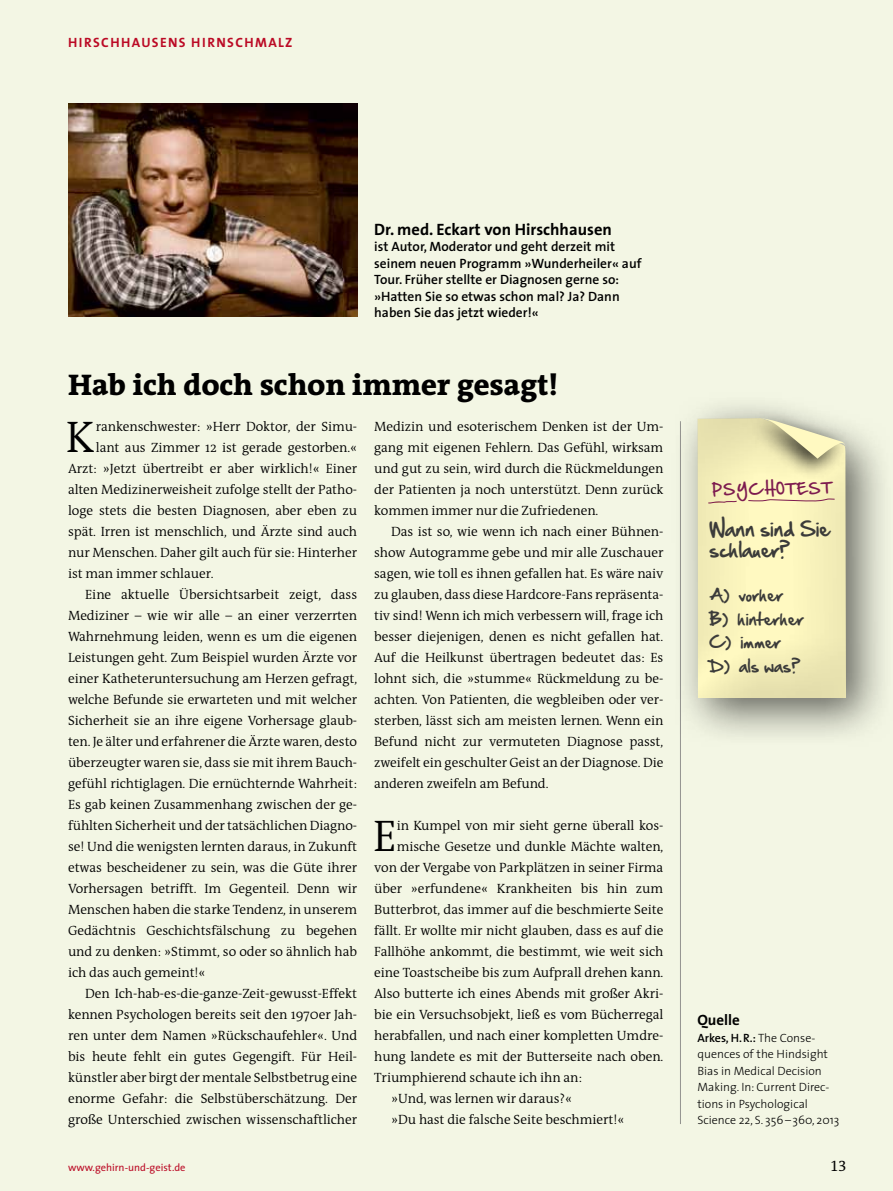
<style>
.page{position:relative;width:893px;height:1191px;background:#f3f6e4}
.page>*{position:absolute;margin:0;border:0;box-sizing:border-box;transform-origin:0 0}
.t1{font:300 44.55px "The Antiqua B4";color:#000}
.t2{font:800 30px "The Antiqua B8";color:#000}
.t3{font:18px/21px "Hand Of Sean";letter-spacing:-.01em;color:#3b3b3a}
.t4{font:700 16.5px "The Sans";color:#000}
.t5{font:15px/23.4px "Hand Of Sean";color:#3b3b3a}
.t6{font:700 15px "The Sans";color:#000}
.t7{font:15px "The Antiqua B5 c Caps";color:#000}
.t8{font:300 13.5px/21px "The Antiqua B4";letter-spacing:-.005em;color:#000;text-align:justify}
.t9{font:600 13.5px/16.5px "The Sans";color:#000}
.t10{font:700 13.5px "The Sans";letter-spacing:.12em;color:#bb0a25}
.t11{font:13.35px "Hand Of Sean";color:#7d1b4f}
.t12{font:300 12px/16.5px "The Sans";color:#000}
.t13{font:10.5px "The Sans";color:#bb0a25}
.s1{font-weight:600}
</style>
<div class="page">
<div style="left:675px;top:419px;width:12px;height:706px;background:#000;opacity:.75"></div>
<img style="left:68px;top:104px;width:289px;height:213px">
<div style="left:671px;top:392px;width:222px;height:356px;background:#000;opacity:.6"></div>
<svg style="left:679px;top:414px;width:183px;height:287px"></svg>
<div style="left:742px;top:408px;width:113px;height:74px;background:#000;opacity:.9"></div>
<svg style="left:697px;top:417px;width:155px;height:281px;background:#eee8b6"></svg>
<p class="t10" style="left:68px;top:34px;width:226px">Hirschhausens Hirnschmalz</p>
<p class="t4" style="left:374px;top:219px;width:239px">Dr. med. Eckart von Hirschhausen</p>
<p class="t9" style="left:374px;top:238px;width:269px">ist Autor, Moderator und geht derzeit mit seinem neuen Programm »Wunderheiler« auf Tour. Früher stellte er Diagnosen gerne so: »Hatten Sie so etwas schon mal? Ja? Dann haben Sie das jetzt wieder!«</p>
<h2 class="t2" style="left:68px;top:368px;width:491px">Hab ich doch schon immer gesagt!</h2>
<h1 class="t1" style="left:66px;top:414px;width:31px">K</h1>
<p class="t8" style="left:96px;top:416px;width:263px">rankenschwester: »Herr Doktor, der Simu-</p>
<p class="t8" style="left:96px;top:437px;width:263px">lant aus Zimmer 12 ist gerade gestorben.«</p>
<p class="t8" style="left:68px;top:458px;width:291px">Arzt: »Jetzt übertreibt er aber wirklich!« Einer</p>
<p class="t8" style="left:68px;top:479px;width:291px">alten Medizinerweisheit zufolge stellt der Patho-</p>
<p class="t8" style="left:68px;top:500px;width:291px">loge stets die besten Diagnosen, aber eben zu</p>
<p class="t8" style="left:68px;top:521px;width:291px">spät. Irren ist menschlich, und Ärzte sind auch</p>
<p class="t8" style="left:68px;top:542px;width:291px">nur Menschen. Daher gilt auch für sie: Hinterher</p>
<p class="t8" style="left:68px;top:563px;width:147px">ist man immer schlauer.</p>
<p class="t8" style="left:85px;top:584px;width:274px">Eine aktuelle Übersichtsarbeit zeigt, dass</p>
<p class="t8" style="left:68px;top:605px;width:291px">Mediziner – wie wir alle – an einer verzerrten</p>
<p class="t8" style="left:68px;top:626px;width:291px">Wahrnehmung leiden, wenn es um die eigenen</p>
<p class="t8" style="left:68px;top:647px;width:291px">Leistungen geht. Zum Beispiel wurden Ärzte vor</p>
<p class="t8" style="left:68px;top:668px;width:291px">einer Katheteruntersuchung am Herzen gefragt,</p>
<p class="t8" style="left:68px;top:689px;width:291px">welche Befunde sie erwarteten und mit welcher</p>
<p class="t8" style="left:68px;top:710px;width:291px">Sicherheit sie an ihre eigene Vorhersage glaub-</p>
<p class="t8" style="left:68px;top:731px;width:291px">ten. Je älter und erfahrener die Ärzte waren, desto</p>
<p class="t8" style="left:68px;top:752px;width:291px">überzeugter waren sie, dass sie mit ihrem Bauch-</p>
<p class="t8" style="left:68px;top:773px;width:291px">gefühl richtiglagen. Die ernüchternde Wahrheit:</p>
<p class="t8" style="left:68px;top:794px;width:291px">Es gab keinen Zusammenhang zwischen der ge-</p>
<p class="t8" style="left:68px;top:815px;width:291px">fühlten Sicherheit und der tatsächlichen Diagno-</p>
<p class="t8" style="left:68px;top:836px;width:291px">se! Und die wenigsten lernten daraus, in Zukunft</p>
<p class="t8" style="left:68px;top:857px;width:291px">etwas bescheidener zu sein, was die Güte ihrer</p>
<p class="t8" style="left:68px;top:878px;width:291px">Vorhersagen betrifft. Im Gegenteil. Denn wir</p>
<p class="t8" style="left:68px;top:899px;width:291px">Menschen haben die starke Tendenz, in unserem</p>
<p class="t8" style="left:68px;top:920px;width:291px">Gedächtnis Geschichtsfälschung zu begehen</p>
<p class="t8" style="left:68px;top:941px;width:291px">und zu denken: »Stimmt, so oder so ähnlich hab</p>
<p class="t8" style="left:68px;top:962px;width:139px">ich das auch gemeint!«</p>
<p class="t8" style="left:85px;top:983px;width:274px">Den Ich-hab-es-die-ganze-Zeit-gewusst-Effekt</p>
<p class="t8" style="left:68px;top:1004px;width:291px">kennen Psychologen bereits seit den 1970er Jah-</p>
<p class="t8" style="left:68px;top:1025px;width:291px">ren unter dem Namen »Rückschaufehler«. Und</p>
<p class="t8" style="left:68px;top:1046px;width:291px">bis heute fehlt ein gutes Gegengift. Für Heil-</p>
<p class="t8" style="left:68px;top:1067px;width:291px">künstler aber birgt der mentale Selbstbetrug eine</p>
<p class="t8" style="left:68px;top:1088px;width:291px">enorme Gefahr: die Selbstüberschätzung. Der</p>
<p class="t8" style="left:68px;top:1109px;width:291px">große Unterschied zwischen wissenschaftlicher</p>
<p class="t8" style="left:374px;top:416px;width:291px">Medizin und esoterischem Denken ist der Um&shy;gang mit eigenen Fehlern. Das Gefühl, wirksam und gut zu sein, wird durch die Rückmeldungen der Patienten ja noch unterstützt. Denn zurück kommen immer nur die Zufriedenen.</p>
<p class="t8" style="left:374px;top:522px;width:291px;text-indent:17px">Das ist so, wie wenn ich nach einer Bühnen&shy;show Autogramme gebe und mir alle Zuschauer sagen, wie toll es ihnen gefallen hat. Es wäre naiv zu glauben, dass diese Hardcore-Fans repräsenta&shy;tiv sind! Wenn ich mich verbessern will, frage ich besser diejenigen, denen es nicht gefallen hat.<br>Auf die Heilkunst übertragen bedeutet das: Es lohnt sich, die »stumme« Rückmeldung zu be&shy;achten. Von Patienten, die wegbleiben oder ver&shy;sterben, lässt sich am meisten lernen. Wenn ein Befund nicht zur vermuteten Diagnose passt, zweifelt ein geschulter Geist an der Diagnose. Die anderen zweifeln am Befund.</p>
<h1 class="t1" style="left:373px;top:813px;width:25px">E</h1>
<p class="t8" style="left:397px;top:815px;width:268px">in Kumpel von mir sieht gerne überall kos-</p>
<p class="t8" style="left:397px;top:836px;width:268px">mische Gesetze und dunkle Mächte walten,</p>
<p class="t8" style="left:374px;top:857px;width:291px">von der Vergabe von Parkplätzen in seiner Firma</p>
<p class="t8" style="left:374px;top:878px;width:291px">über »erfundene« Krankheiten bis hin zum</p>
<p class="t8" style="left:374px;top:899px;width:291px">Butterbrot, das immer auf die beschmierte Seite</p>
<p class="t8" style="left:374px;top:920px;width:291px">fällt. Er wollte mir nicht glauben, dass es auf die</p>
<p class="t8" style="left:374px;top:941px;width:291px">Fallhöhe ankommt, die bestimmt, wie weit sich</p>
<p class="t8" style="left:374px;top:962px;width:291px">eine Toastscheibe bis zum Aufprall drehen kann.</p>
<p class="t8" style="left:374px;top:983px;width:291px">Also butterte ich eines Abends mit großer Akri-</p>
<p class="t8" style="left:374px;top:1004px;width:291px">bie ein Versuchsobjekt, ließ es vom Bücherregal</p>
<p class="t8" style="left:374px;top:1025px;width:291px">herabfallen, und nach einer kompletten Umdre-</p>
<p class="t8" style="left:374px;top:1046px;width:291px">hung landete es mit der Butterseite nach oben.</p>
<p class="t8" style="left:374px;top:1067px;width:209px">Triumphierend schaute ich ihn an:</p>
<p class="t8" style="left:391px;top:1088px;width:182px">»Und, was lernen wir daraus?«</p>
<p class="t8" style="left:391px;top:1109px;width:235px">»Du hast die falsche Seite beschmiert!«</p>
<p class="t11" style="left:711px;top:478px;width:121px;rotate:-1deg">PSYCHOTEST</p>
<h3 class="t3" style="left:709px;top:518px;width:122px">Wann sind Sie schlauer?</h3>
<p class="t5" style="left:709px;top:583px;width:96px">A) vorher<br>B) hinterher<br>C) immer<br>D) als was?</p>
<p class="t6" style="left:697px;top:1010px;width:44px">Quelle</p>
<p class="t12" style="left:697px;top:1029px;width:143px"><span class="s1">Arkes, H.R.:</span> The Conse&shy;quences of the Hindsight<br>Bias in Medical Decision<br>Making. In: Current Direc&shy;tions in Psychological<br>Science 22, S. 356–360, 2013</p>
<p class="t13" style="left:68px;top:1160px;width:119px">www.gehirn-und-geist.de</p>
<p class="t7" style="left:831px;top:1157px;width:17px">13</p>
</div>
